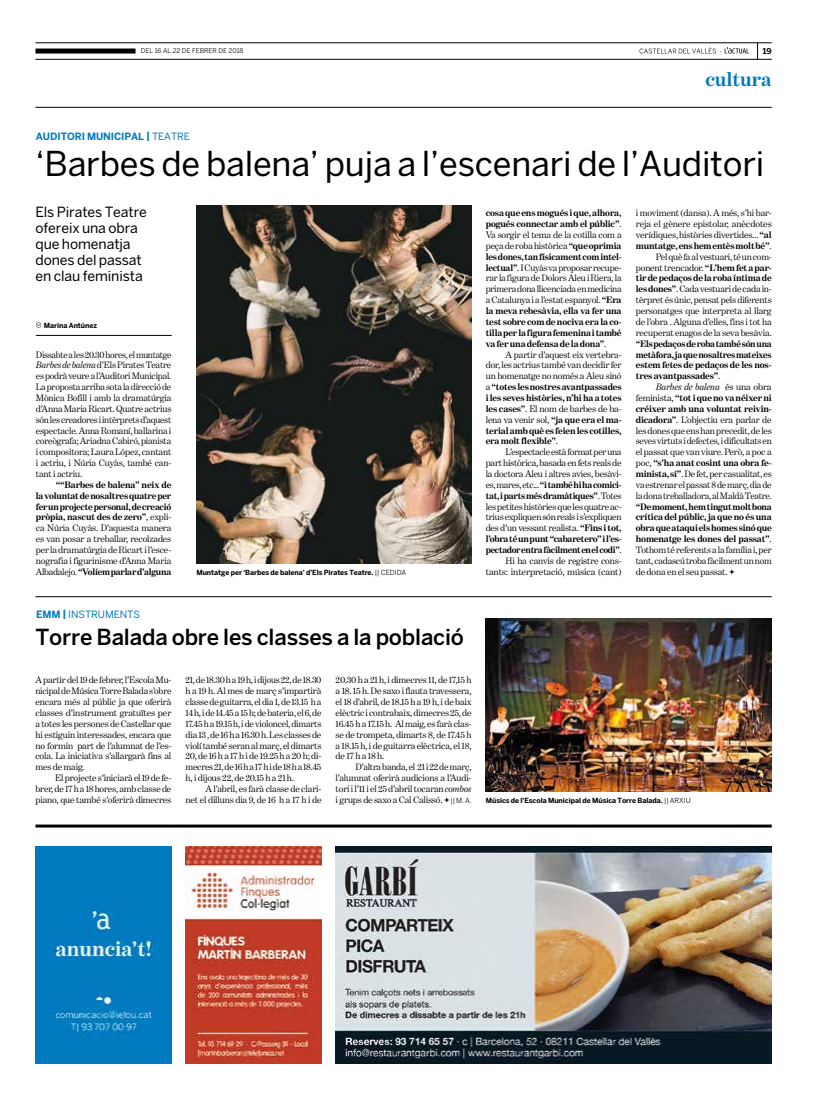
<style>
.page{position:relative;width:820px;height:1106px;background:#fff}
.page>*{position:absolute;margin:0;border:0;box-sizing:border-box;transform-origin:0 0}
.t1{font:34px "Benton Sans";letter-spacing:-.005em;color:#000}
.t2{font:500 22px "Benton Sans";letter-spacing:-.01em;color:#000}
.t3{font:700 20px "Benton Modern One";letter-spacing:-.005em;color:#007bc0}
.t4{font:14px/16px "Benton Sans";letter-spacing:-.005em;color:#000}
.t5{font:700 10px "Benton Sans";letter-spacing:-.01em;color:#007bc0}
.t6{font:10px "Benton Sans";letter-spacing:-.005em;color:#007bc0}
.t7{font:9.5px/10.9px "Benton Modern One";letter-spacing:-.015em;color:#000;text-align:justify}
.t8{font:700 9.5px/10.9px "Benton Modern One";letter-spacing:-.015em;color:#000;text-align:justify}
.t9{font:700 8px "Benton Sans";color:#000}
.t10{font:700 7px "Benton Sans";letter-spacing:-.01em;color:#000}
.t11{font:6.5px "Benton Sans";letter-spacing:.005em;color:#000}
.s1{font-weight:400}
.s2{font-weight:700}
.s3{font-style:italic}
.s4{font-family:"Benton Sans";font-size:7px}
</style>
<div class="page">
<svg style="left:757px;top:44px;width:1px;height:15px"></svg>
<svg style="left:639px;top:47px;width:109px;height:7px"></svg>
<hr style="left:35px;top:107px;width:736px;height:1px;background:#000">
<hr style="left:35px;top:43px;width:736px;height:1px;background:#000">
<hr style="left:35px;top:59px;width:736px;height:1px;background:#000">
<div style="left:35px;top:49px;width:100px;height:5px;background:#000"></div>
<hr style="left:35px;top:824px;width:736px;height:3px;background:#000">
<hr style="left:35px;top:596px;width:736px;height:1px;background:#000">
<svg style="left:36px;top:322px;width:5px;height:5px"></svg>
<hr style="left:36px;top:335px;width:136px;height:1px;background:#000">
<img style="left:196px;top:205px;width:275px;height:359px">
<svg style="left:729px;top:569px;width:5px;height:5px"></svg>
<img style="left:485px;top:618px;width:286px;height:174px">
<svg style="left:444px;top:797px;width:5px;height:5px"></svg>
<img style="left:185px;top:846px;width:136px;height:217px">
<img style="left:335px;top:846px;width:436px;height:217px">
<img style="left:36px;top:846px;width:135px;height:217px">
<p class="t11" style="left:141px;top:47px;width:104px">DEL 16 AL 22 DE FEBRER DE 2018</p>
<p class="t9" style="left:762px;top:46px;width:10px">19</p>
<h3 class="t3" style="left:705px;top:68px;width:68px">cultura</h3>
<p class="t5" style="left:36px;top:131px;width:33px">auditor</p>
<p class="t5" style="left:82px;top:131px;width:110px">i municipal | <span class="s1">teatre</span></p>
<h1 class="t1" style="left:35px;top:144px;width:730px">‘Barbes de balena’ puja a l’escenari de l’Auditori</h1>
<h3 class="t4" style="left:35px;top:203px;width:113px">Els Pirates Teatre ofereix una obra que homenatja dones del passat en clau feminista</h3>
<p class="t8" style="left:485px;top:207px;width:137px">cosa que ens mogués i que, alhora, pogués connectar amb el públic”<span class="s1">.<br>Va sorgir el tema de la cotilla com a peça de roba històrica</span> “que oprimia les dones, tan físicament com intel· lectual”<span class="s1">. I Cuyàs va proposar recupe&shy;rar la figura de Dolors Aleu i Riera, la primera dona llicenciada en medicina a Catalunya i a l’estat espanyol.</span> “Era la meva rebesàvia, ella va fer una test sobre com de nociva era la co&shy;tilla per la figura femenina i també va fer una defensa de la dona”<span class="s1">.</span></p>
<p class="t8" style="left:485px;top:349px;width:137px;text-indent:20px"><span class="s1">A partir d’aquest eix vertebra&shy;dor, les actrius també van decidir fer un homenatge no només a Aleu sinó a</span> “totes les nostres avantpassades i les seves històries, n’hi ha a totes les cases”<span class="s1">. El nom de barbes de ba&shy;lena va venir sol,</span> “ja que era el ma&shy;terial amb què es feien les cotilles, era molt flexible”<span class="s1">.</span></p>
<p class="t7" style="left:485px;top:446px;width:137px;text-align:right">L’espectacle està format per una<br>part històrica, basada en fets reals de la doctora Aleu i altres avies, besàvi&shy;es, mares, etc... <span class="s2">“i també hi ha comici&shy;tat, i parts més dramàtiques”</span>. Totes les petites històries que les quatre ac&shy;trius expliquen són reals i s’expliquen des d’un vessant realista. <span class="s2">“Fins i tot, l’obra té un punt “cabaretero” i l’es&shy;pectador entra fàcilment en el codi”</span>.<br>Hi ha canvis de registre cons&shy;tants: interpretació, música (cant)</p>
<p class="t7" style="left:635px;top:208px;width:137px;text-align:right">i moviment (dansa). A més, s’hi bar&shy;reja el gènere epistolar, anècdotes verídiques, històries divertides... <span class="s2">“al muntatge, ens hem entès molt bé”</span>.<br>Pel què fa al vestuari, té un com&shy;ponent trencador. <span class="s2">“L’hem fet a par&shy;tir de pedaços de la roba íntima de les dones”</span>. Cada vestuari de cada in&shy;tèrpret és únic, pensat pels diferents personatges que interpreta al llarg de l’obra . Alguna d’elles, fins i tot ha recuperat enagos de la seva besàvia.</p>
<p class="t8" style="left:635px;top:338px;width:137px">“Els pedaços de roba també són una metàfora, ja que nosaltres mateixes estem fetes de pedaços de les nos&shy;tres avantpassades”<span class="s1">.</span></p>
<p class="t7" style="left:635px;top:381px;width:137px;text-indent:20px"><span class="s3">Barbes de balena</span> és una obra feminista, <span class="s2">“tot i que no va néixer ni créixer amb una voluntat reivin&shy;dicadora”</span>. L’objectiu era parlar de les dones que ens han precedit, de les seves virtuts i defectes, i dificultats en el passat que van viure. Però, a poc a poc, <span class="s2">“s’ha anat cosint una obra fe&shy;minista, sí”</span>. De fet, per casualitat, es va estrenar el passat 8 de març, dia de la dona treballadora, al Maldà Teatre.</p>
<p class="t8" style="left:635px;top:501px;width:137px">“De moment, hem tingut molt bona crítica del públic, ja que no és una obra que ataqui els homes sinó que homenatge les dones del passat”<span class="s1">.<br>Tothom té referents a la família i, per tant, cadascú troba fàcilment un nom de dona en el seu passat.</span></p>
<p class="t10" style="left:44px;top:321px;width:55px">Marina Antúnez</p>
<p class="t7" style="left:36px;top:349px;width:137px">Dissabte a les 20.30 hores, el muntatge <span class="s3">Barbes de balena</span> d’Els Pirates Teatre es podrà veure a l’Auditori Municipal.<br>La proposta arriba sota la direcció de Mònica Bofill i amb la dramatúrgia d’Anna Maria Ricart. Quatre actrius són les creadores i intèrprets d’aquest espectacle. Anna Romaní, ballarina i coreògrafa; Ariadna Cabiró, pianista i compositora; Laura López, cantant i actriu, i Núria Cuyàs, també can&shy;tant i actriu.</p>
<p class="t7" style="left:36px;top:479px;width:137px;text-indent:20px"><span class="s2">““Barbes de balena” neix de la voluntat de nosaltres quatre per fer un projecte personal, de creació pròpia, nascut des de zero”</span>, expli&shy;ca Núria Cuyàs. D’aquesta manera es van posar a treballar, recolzades per la dramatúrgia de Ricart i l’esce&shy;nografia i figurinisme d’Anna Maria Albadalejo. <span class="s2">“Volíem parlar d’alguna</span></p>
<p class="t10" style="left:196px;top:568px;width:211px">Muntatge per ‘Barbes de balena’ d’Els Pirates Teatre. <span class="s1">|| CEDIDA</span></p>
<p class="t6" style="left:36px;top:608px;width:105px"><span class="s2">EMM |</span> instruments</p>
<h2 class="t2" style="left:35px;top:624px;width:430px">Torre Balada obre les classes a la població</h2>
<p class="t7" style="left:35px;top:674px;width:137px">A partir del 19 de febrer, l’Escola Mu&shy;nicipal de Música Torre Balada s’obre encara més al públic ja que oferirà classes d’instrument gratuïtes per a totes les persones de Castellar que hi estiguin interessades, encara que no formin part de l’alumnat de l’es&shy;cola. La iniciativa s’allargarà fins al mes de maig.</p>
<p class="t7" style="left:35px;top:772px;width:137px;text-indent:20px">El projecte s’iniciarà el 19 de fe&shy;brer, de 17 h a 18 hores, amb classe de piano, que també s’oferirà dimecres</p>
<p class="t7" style="left:185px;top:674px;width:137px">21, de 18.30 h a 19 h, i dijous 22, de 18.30 h a 19 h. Al mes de març s’impartirà classe de guitarra, el dia 1, de 13.15 h a 14 h, i de 14.45 a 15 h; de bateria, el 6, de 17.45 h a 19.15 h, i de violoncel, dimarts dia 13 , de 16 h a 16.30 h. Les classes de violí també seran al març, el dimarts 20, de 16 h a 17 h i de 19.25 h a 20 h; di&shy;mecres 21, de 16 h a 17 h i de 18 h a 18.45 h, i dijous 22, de 20.15 h a 21 h.</p>
<p class="t7" style="left:185px;top:783px;width:137px;text-align:right">A l’abril, es farà classe de clari-<br>net el dilluns dia 9, de 16 h a 17 h i de</p>
<p class="t7" style="left:335px;top:674px;width:137px">20.30 h a 21 h, i dimecres 11, de 17,15 h a 18. 15 h. De saxo i flauta travessera, el 18 d’abril, de 18.15 h a 19 h, i de baix elèctric i contrabaix, dimecres 25, de 16.45 h a 17.15 h. Al maig, es farà clas&shy;se de trompeta, dimarts 8, de 17.45 h a 18.15 h, i de guitarra elèctrica, el 18, de 17 h a 18 h.</p>
<p class="t7" style="left:335px;top:761px;width:137px;text-indent:20px">D’altra banda, el 21 i 22 de març, l’alumnat oferirà audicions a l’Audi&shy;tori i l’11 i el 25 d’abril tocaran <span class="s3">combos </span>i grups de saxo a Cal Calissó. <span class="s4">|| M . A.</span></p>
<p class="t10" style="left:485px;top:796px;width:206px">Músics de l’Escola Municipal de Música Torre Balada. <span class="s1">|| ARXIU</span></p>
</div>
